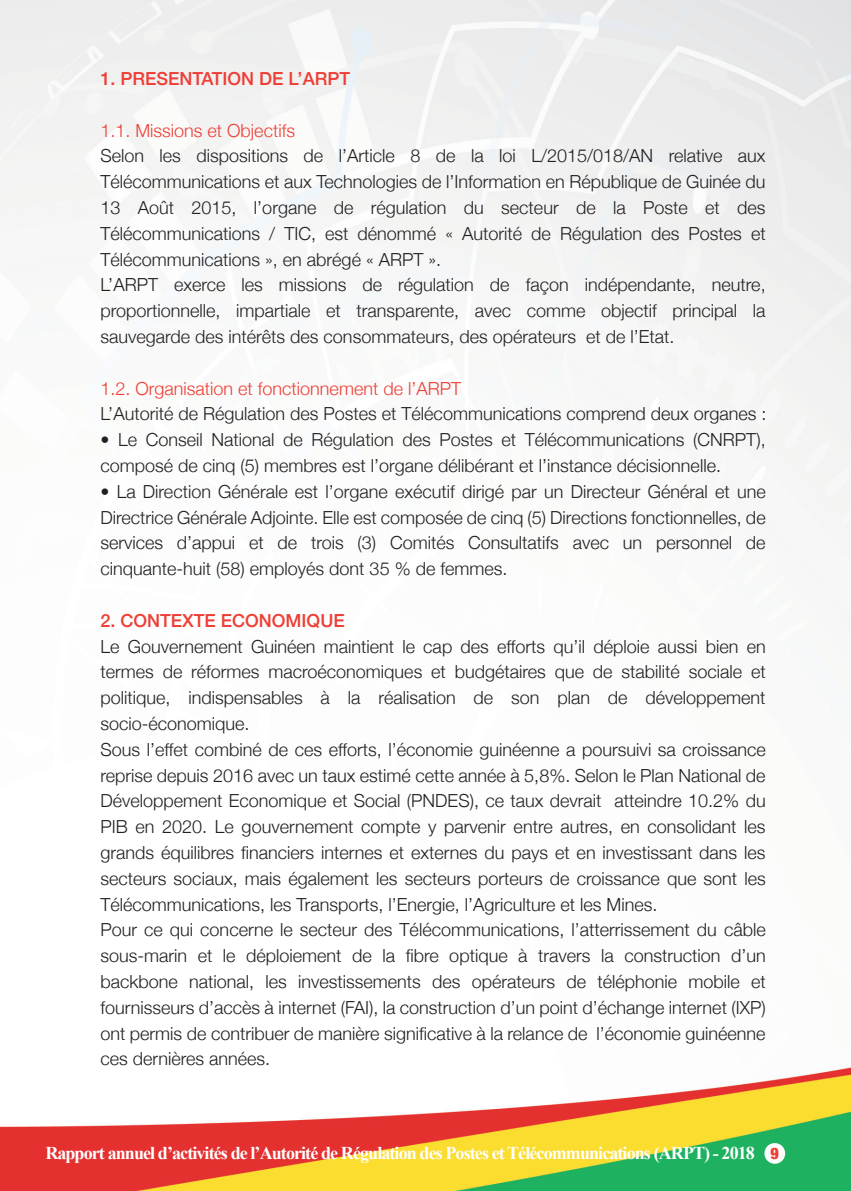
<style>
.page{position:relative;width:851px;height:1191px;background:#fff}
.page>*{position:absolute;margin:0;border:0;box-sizing:border-box;transform-origin:0 0}
.t1{font:300 18px/25.8px "Helvetica Neue";color:#231f20}
.t2{font:700 18px "Times New Roman";letter-spacing:-.05em;color:#fff}
.t3{font:300 18px "Helvetica Neue";color:#ee3e35}
.t4{font:500 18px "Helvetica Neue";color:#ee3e35}
.s1{font-family:"Helvetica Neue";font-weight:900;font-stretch:condensed;font-size:16px;color:#ee3e35}
</style>
<div class="page">
<img style="left:0;top:0;width:850px;height:1191px">
<div style="left:764px;top:1143px;width:21px;height:20px;background:#fff;border-radius:50%"></div>
<p class="t4" style="left:100px;top:64px;width:251px">1. PRESENTATION DE L’ARPT</p>
<p class="t3" style="left:100px;top:116px;width:196px">1.1. Missions et Objectifs</p>
<p class="t1" style="left:100px;top:142px;width:666px">Selon les dispositions de l’Article 8 de la loi L/2015/018/AN relative aux Télécommunications et aux Technologies de l’Information en République de Guinée du 13 Août 2015, l’organe de régulation du secteur de la Poste et des Télécommunications / TIC, est dénommé « Autorité de Régulation des Postes et Télécommunications », en abrégé « ARPT ».<br>L’ARPT exerce les missions de régulation de façon indépendante, neutre, proportionnelle, impartiale et transparente, avec comme objectif principal la sauvegarde des intérêts des consommateurs, des opérateurs et de l’Etat.</p>
<p class="t3" style="left:100px;top:373px;width:362px">1.2. Organisation et fonctionnement de l’ARPT</p>
<p class="t1" style="left:100px;top:400px;width:667px">L’Autorité de Régulation des Postes et Télécommunications comprend deux organes :</p>
<p class="t1" style="left:100px;top:425px;width:666px">• Le Conseil National de Régulation des Postes et Télécommunications (CNRPT), composé de cinq (5) membres est l’organe délibérant et l’instance décisionnelle.</p>
<p class="t1" style="left:100px;top:477px;width:666px;text-align:justify">• La Direction Générale est l’organe exécutif dirigé par un Directeur Général et une Directrice Générale Adjointe. Elle est composée de cinq (5) Directions fonctionnelles, de services d’appui et de trois (3) Comités Consultatifs avec un personnel de cinquante-huit (58) employés dont 35 % de femmes.</p>
<p class="t4" style="left:100px;top:606px;width:246px">2. CONTEXTE ECONOMIQUE</p>
<p class="t1" style="left:100px;top:632px;width:666px">Le Gouvernement Guinéen maintient le cap des efforts qu’il déploie aussi bien en termes de réformes macroéconomiques et budgétaires que de stabilité sociale et politique, indispensables à la réalisation de son plan de développement socio-économique.<br>Sous l’effet combiné de ces efforts, l’économie guinéenne a poursuivi sa croissance reprise depuis 2016 avec un taux estimé cette année à 5,8%. Selon le Plan National de Développement Economique et Social (PNDES), ce taux devrait atteindre 10.2% du PIB en 2020. Le gouvernement compte y parvenir entre autres, en consolidant les grands équilibres financiers internes et externes du pays et en investissant dans les secteurs sociaux, mais également les secteurs porteurs de croissance que sont les Télécommunications, les Transports, l’Energie, l’Agriculture et les Mines.<br>Pour ce qui concerne le secteur des Télécommunications, l’atterrissement du câble sous-marin et le déploiement de la fibre optique à travers la construction d’un backbone national, les investissements des opérateurs de téléphonie mobile et fournisseurs d’accès à internet (FAI), la construction d’un point d’échange internet (IXP) ont permis de contribuer de manière significative à la relance de l’économie guinéenne ces dernières années.</p>
<p class="t2" style="left:45px;top:1140px;width:735px">Rapport annuel d’activités de l’Autorité de Régulation des Postes et Télécommunications (ARPT) - 2018 <span class="s1">9</span></p>
</div>
